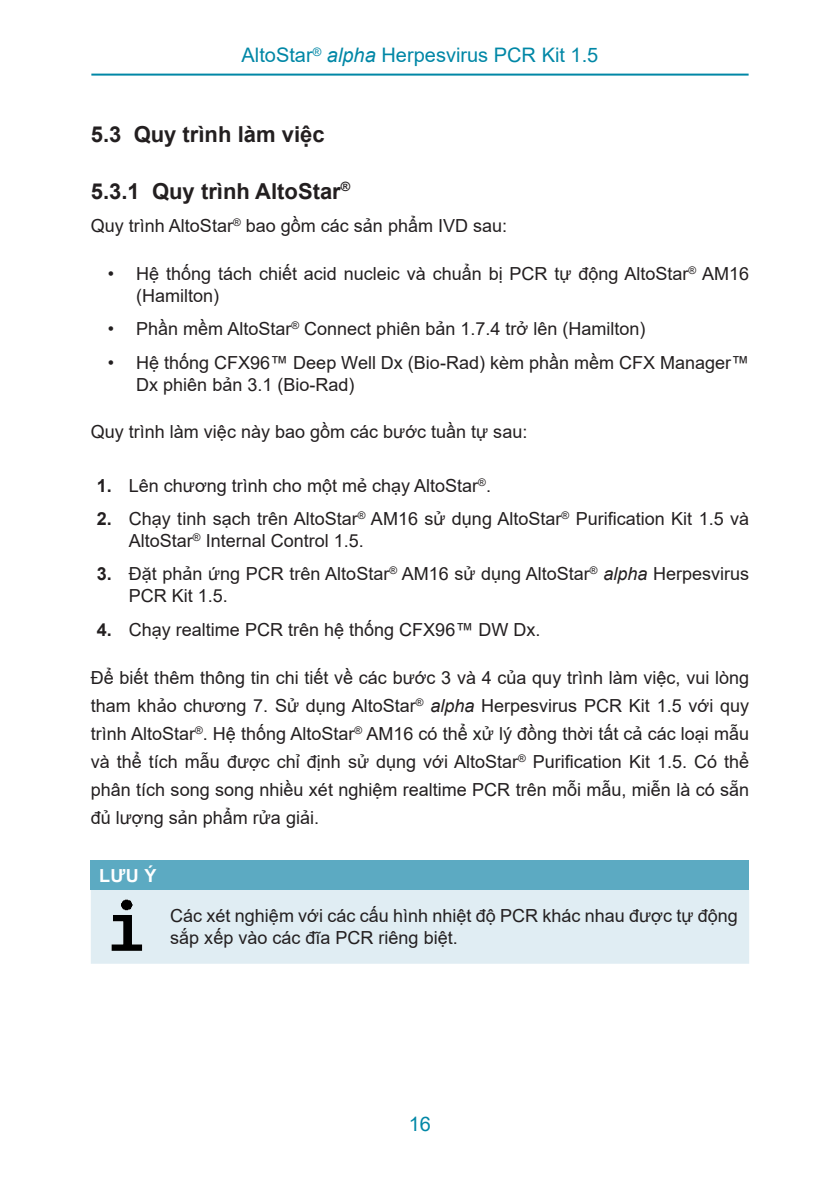
<style>
.page{position:relative;width:840px;height:1191px;background:#fff}
.page>*{position:absolute;margin:0;border:0;box-sizing:border-box;transform-origin:0 0}
.Level_3{font:700 22px "Arial";color:#231f20}
.Level_2{font:700 22px "Arial";color:#231f20}
.Seitenkopf{font:20px "Arial";color:#0087a6}
.Mengentext{font:18px/28px "Arial";color:#231f20}
.Note_para{font:18px/22px "Arial";color:#231f20}
.Note_Titel{font:700 18px "Arial";color:#fff}
.s1{font-style:italic}
.s2{font-weight:700}
</style>
<div class="page">
<hr style="left:91px;top:74px;width:657px;height:2px;background:#0087a6">
<div style="left:91px;top:861px;width:657px;height:29px;background:#5caac2"></div>
<div style="left:91px;top:890px;width:657px;height:73px;background:#e0edf3"></div>
<img style="left:94px;top:895px;width:62px;height:63px">
<p class="Seitenkopf" style="left:241px;top:41px;width:358px">AltoStar<sup>®</sup> <span class="s1">alpha</span> Herpesvirus PCR Kit 1.5</p>
<p class="Level_2" style="left:91px;top:119px;width:235px">5.3 Quy trình làm việc</p>
<p class="Level_3" style="left:91px;top:175px;width:261px">5.3.1 Quy trình AltoStar<sup>®</sup></p>
<p class="Mengentext" style="left:91px;top:212px;width:417px">Quy trình AltoStar<sup>®</sup> bao gồm các sản phẩm IVD sau:</p>
<p class="Mengentext" style="left:136px;top:262px;width:614px;line-height:22px;text-indent:-28px">• Hệ thống tách chiết acid nucleic và chuẩn bị PCR tự động AltoStar<sup>®</sup> AM16 (Hamilton)</p>
<p class="Mengentext" style="left:108px;top:315px;width:539px">• Phần mềm AltoStar<sup>®</sup> Connect phiên bản 1.7.4 trở lên (Hamilton)</p>
<p class="Mengentext" style="left:136px;top:351px;width:614px;line-height:22px;text-indent:-28px">• Hệ thống CFX96™ Deep Well Dx (Bio-Rad) kèm phần mềm CFX Manager™<br>Dx phiên bản 3.1 (Bio-Rad)</p>
<p class="Mengentext" style="left:91px;top:418px;width:438px">Quy trình làm việc này bao gồm các bước tuần tự sau:</p>
<p class="Mengentext" style="left:97px;top:471px;width:395px"><span class="s2">1.</span> Lên chương trình cho một mẻ chạy AltoStar<sup>®</sup>.</p>
<p class="Mengentext" style="left:129px;top:507px;width:621px;line-height:22px;text-indent:-32px"><span class="s2">2.</span> Chạy tinh sạch trên AltoStar<sup>®</sup> AM16 sử dụng AltoStar<sup>®</sup> Purification Kit 1.5 và<br>AltoStar<sup>®</sup> Internal Control 1.5.</p>
<p class="Mengentext" style="left:129px;top:563px;width:621px;line-height:22px;text-indent:-32px"><span class="s2">3.</span> Đặt phản ứng PCR trên AltoStar<sup>®</sup> AM16 sử dụng AltoStar<sup>®</sup> <span class="s1">alpha</span> Herpesvirus<br>PCR Kit 1.5.</p>
<p class="Mengentext" style="left:97px;top:615px;width:445px"><span class="s2">4.</span> Chạy realtime PCR trên hệ thống CFX96™ DW Dx.</p>
<p class="Mengentext" style="left:91px;top:663px;width:659px;text-align:justify">Để biết thêm thông tin chi tiết về các bước 3 và 4 của quy trình làm việc, vui lòng tham khảo chương 7. Sử dụng AltoStar<sup>®</sup> <span class="s1">alpha</span> Herpesvirus PCR Kit 1.5 với quy trình AltoStar<sup>®</sup>. Hệ thống AltoStar<sup>®</sup> AM16 có thể xử lý đồng thời tất cả các loại mẫu và thể tích mẫu được chỉ định sử dụng với AltoStar<sup>®</sup> Purification Kit 1.5. Có thể phân tích song song nhiều xét nghiệm realtime PCR trên mỗi mẫu, miễn là có sẵn đủ lượng sản phẩm rửa giải.</p>
<p class="Note_Titel" style="left:99px;top:863px;width:59px">LƯU Ý</p>
<p class="Note_para" style="left:170px;top:905px;width:568px">Các xét nghiệm với các cấu hình nhiệt độ PCR khác nhau được tự động sắp xếp vào các đĩa PCR riêng biệt.</p>
<p class="Seitenkopf" style="left:408px;top:1110px;width:24px">16</p>
</div>
